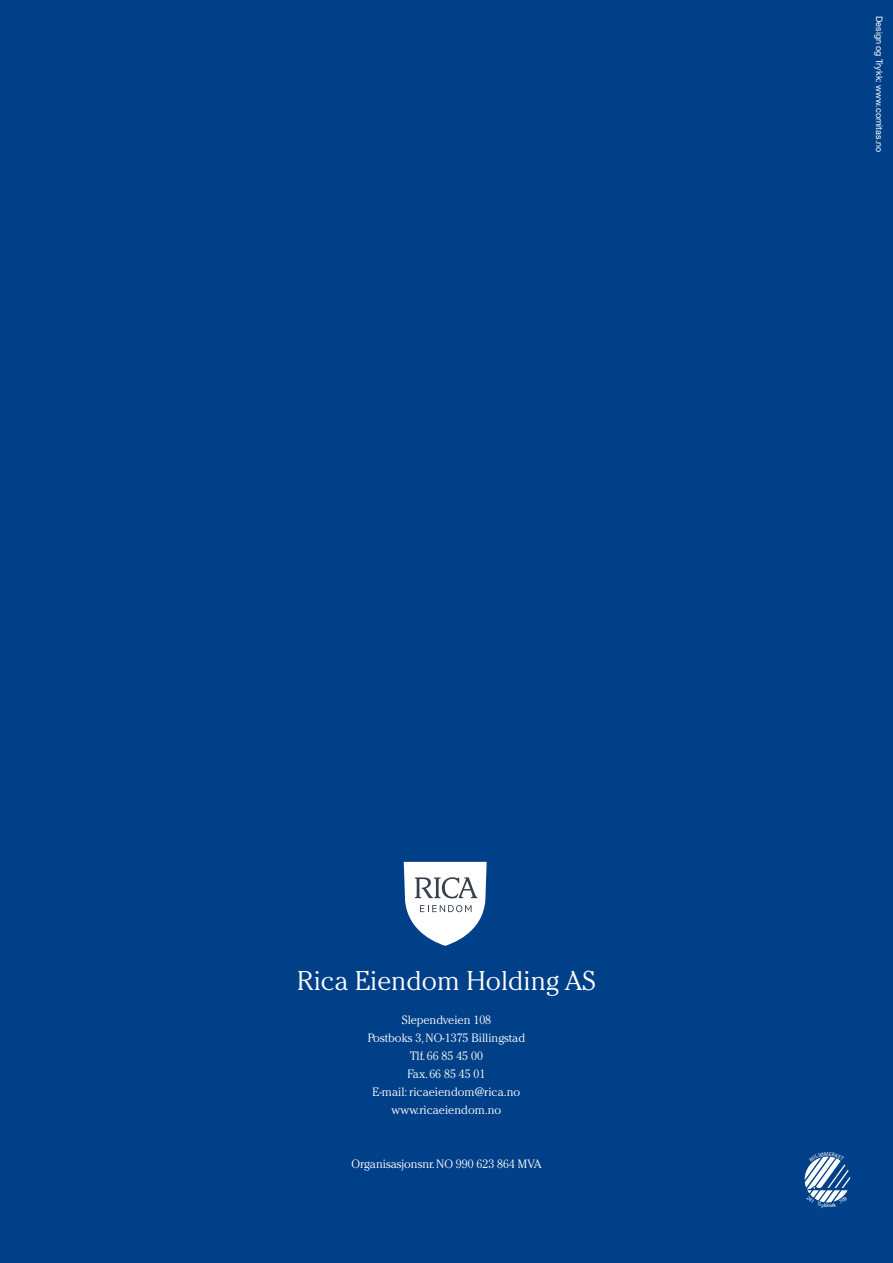
<style>
.page{position:relative;width:893px;height:1263px;background:#004088}
.page>*{position:absolute;margin:0;border:0;box-sizing:border-box;transform-origin:0 0}
.t1{font:300 27px "Cheltenham";color:#fff}
.t2{font:300 12px/18px "Cheltenham";color:#fff;text-align:center}
.t3{font:9px "Helvetica Neue";color:#fff}
</style>
<div class="page">
<svg style="left:404px;top:862px;width:83px;height:84px"></svg>
<svg style="left:804px;top:1156px;width:46px;height:47px"></svg>
<p class="t3" style="left:885px;top:16px;width:138px;rotate:90deg">Design og Trykk: www.comitas.no</p>
<h1 class="t1" style="left:297px;top:964px;width:300px">Rica Eiendom Holding AS</h1>
<p class="t2" style="left:368px;top:1010px;width:159px">Slependveien 108<br>Postboks 3,NO-1375 Billingstad<br>Tlf.66 85 45 00<br>Fax.66 85 45 01<br>E-mail:ricaeiendom@rica.no www.ricaeiendom.no</p>
<p class="t2" style="left:351px;top:1154px;width:192px">Organisasjonsnr.NO 990 623 864 MVA</p>
</div>
